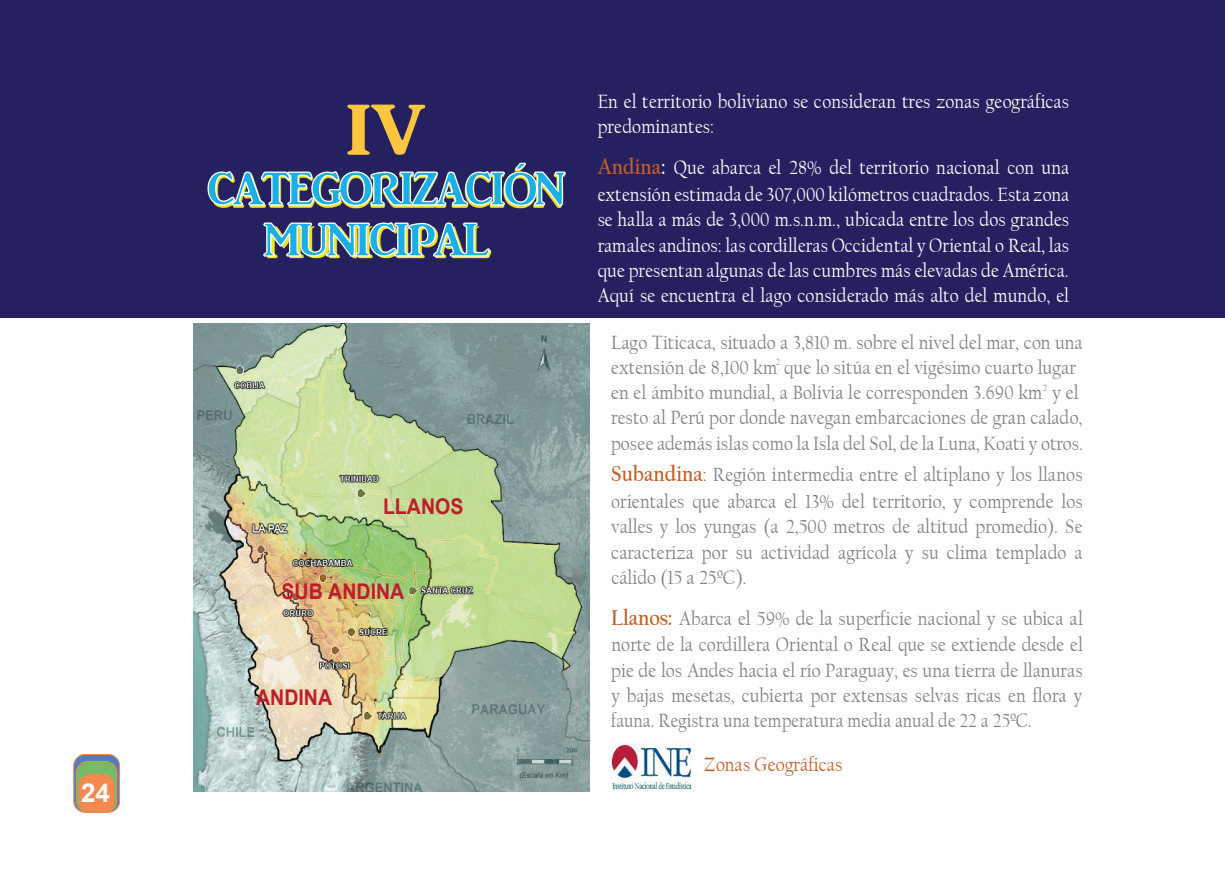
<style>
.page{position:relative;width:1225px;height:885px;background:#fff}
.page>*{position:absolute;margin:0;border:0;box-sizing:border-box;transform-origin:0 0}
.t1{font:74px "Ar Julian";color:#fec53f;scale:1.08 1}
.t2{font:700 26px "Arial";color:#fff}
.t3{font:700 21.6px "Arial";color:#be1d2c;scale:.9 1}
.t4{font:20.2px/25.6px "Californian FB";letter-spacing:.005em;color:#808285;text-align:justify;scale:.9 1}
.t5{font:20.2px/25.6px "Californian FB";letter-spacing:.005em;color:#fff;scale:.9 1}
.t6{font:20.2px "Californian FB";letter-spacing:.005em;color:#c35f26;scale:.9 1}
.t7{font:9.6px "Californian FB";color:#808285;scale:.9 1}
.s1{font-weight:700;font-size:22.4px;color:#c35f26}
.s2{font-weight:700;font-size:22.4px}
.s3{color:#c35f26}
</style>
<div class="page">
<div style="left:0;top:0;width:1225px;height:317px;background:#252161"></div>
<svg style="left:207px;top:162px;width:359px;height:47px"></svg>
<svg style="left:263px;top:222px;width:227px;height:36px"></svg>
<img style="left:193px;top:323px;width:396px;height:468px">
<img style="left:611px;top:743px;width:81px;height:48px">
<img style="left:683px;top:752px;width:9px;height:26px">
<svg style="left:74px;top:754px;width:46px;height:58px"></svg>
<div style="left:73px;top:754px;width:47px;height:58px;border:1px solid #f5894f;border-radius:11px"></div>
<svg style="left:76px;top:761px;width:41px;height:51px"></svg>
<div style="left:76px;top:761px;width:41px;height:51px;border:1px solid #f5894f;border-radius:11px"></div>
<div style="left:79px;top:774px;width:35px;height:38px;background:#f5894f;border-radius:11px"></div>
<div style="left:79px;top:773px;width:35px;height:39px;border:1px solid #f5894f;border-radius:11px"></div>
<p class="t2" style="left:81px;top:776px;width:30px">24</p>
<h1 class="t1" style="left:346px;top:90px;width:75px">IV</h1>
<p class="t3" style="left:383px;top:492px;width:91px">LLANOS</p>
<p class="t3" style="left:281px;top:577px;width:138px">SUB ANDINA</p>
<p class="t3" style="left:256px;top:682px;width:86px">ANDINA</p>
<p class="t5" style="left:598px;top:90px;width:525px;line-height:25px">En el territorio boliviano se consideran tres zonas geográficas predominantes:</p>
<p class="t5" style="left:598px;top:155px;width:525px;text-align:justify"><span class="s1">Andina</span><span class="s2">:</span> Que abarca el 28% del territorio nacional con una extensión estimada de 307,000 kilómetros cuadrados. Esta zona se halla a más de 3,000 m.s.n.m., ubicada entre los dos grandes ramales andinos: las cordilleras Occidental y Oriental o Real, las que presentan algunas de las cumbres más elevadas de América.<br>Aquí se encuentra el lago considerado más alto del mundo, el</p>
<p class="t4" style="left:611px;top:330px;width:526px;text-align:left">Lago Titicaca, situado a 3,810 m. sobre el nivel del mar, con una extensión de 8,100 km que lo sitúa en el vigésimo cuarto lugar en el ámbito mundial, a Bolivia le corresponden 3.690 km y el resto al Perú por donde navegan embarcaciones de gran calado, posee además islas como la Isla del Sol, de la Luna, Koati y otros.</p>
<p class="t4" style="left:611px;top:462px;width:525px"><span class="s1">Subandina</span><span class="s3">:</span> Región intermedia entre el altiplano y los llanos orientales que abarca el 13% del territorio, y comprende los valles y los yungas (a 2,500 metros de altitud promedio). Se caracteriza por su actividad agrícola y su clima templado a cálido (15 a 25ºC).</p>
<p class="t4" style="left:611px;top:605px;width:525px"><span class="s1">Llanos:</span> Abarca el 59% de la superficie nacional y se ubica al norte de la cordillera Oriental o Real que se extiende desde el pie de los Andes hacia el río Paraguay, es una tierra de llanuras y bajas mesetas, cubierta por extensas selvas ricas en flora y fauna. Registra una temperatura media anual de 22 a 25ºC.</p>
<p class="t6" style="left:704px;top:752px;width:155px">Zonas Geográficas</p>
<p class="t7" style="left:776px;top:356px;width:6px">2</p>
<p class="t7" style="left:1042px;top:382px;width:6px">2</p>
</div>
